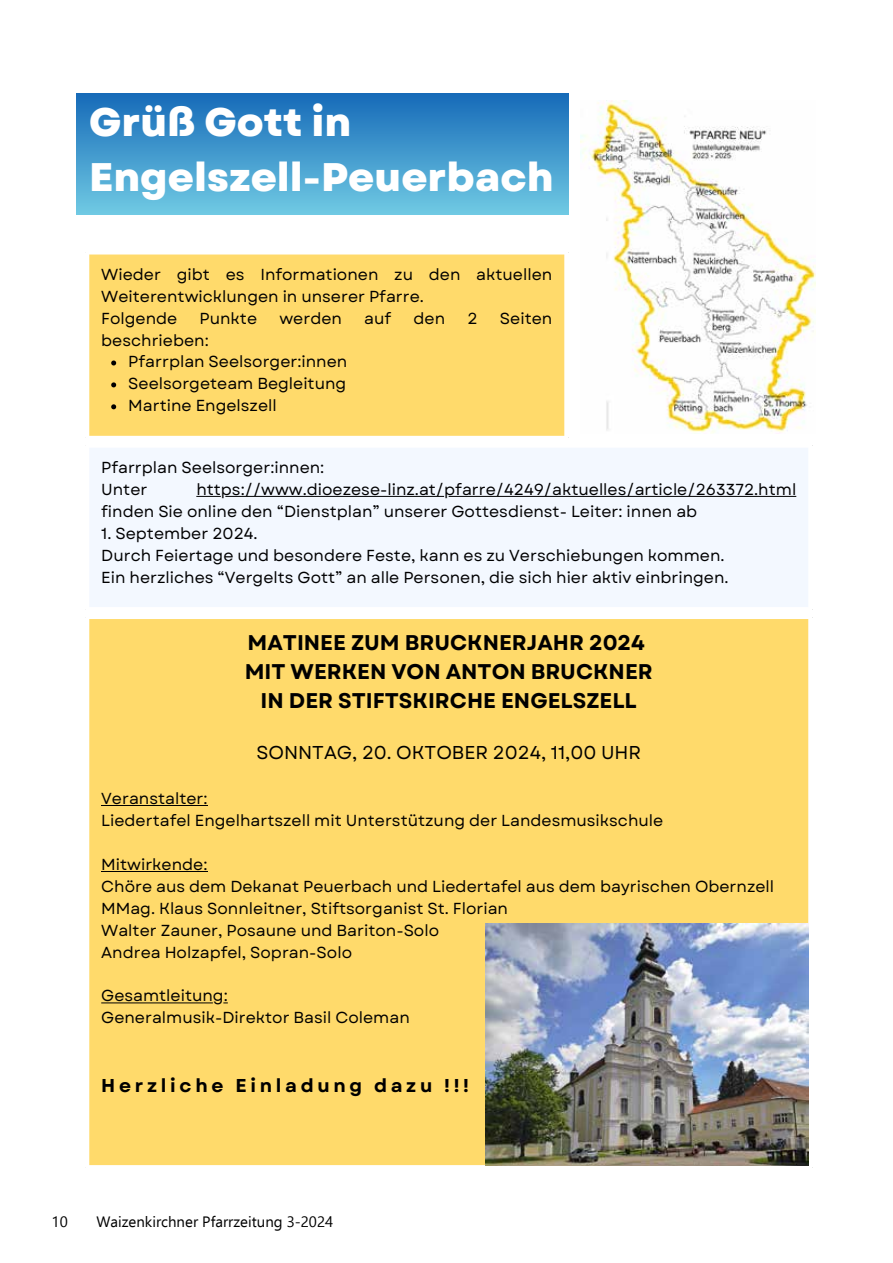
<style>
.page{position:relative;width:893px;height:1263px;background:#fff}
.page>*{position:absolute;margin:0;border:0;box-sizing:border-box;transform-origin:0 0}
.t1{font:800 39.9px/54.8px "Garet";color:#fff}
.t2{font:700 21.3px/29px "Garet";color:#000;text-align:center}
.t3{font:18.6px "Garet";color:#000}
.t4{font:700 18.6px "Garet";letter-spacing:.2em;color:#000}
.t5{font:15.9px/21.9px "Garet";color:#000}
.t6{font:15px "Ebrima";color:#000}
</style>
<div class="page">
<div style="left:77px;top:93px;width:491px;height:121px;background:linear-gradient(to bottom,#166ab8,#6fc9e3)"></div>
<div style="left:87px;top:252px;width:480px;height:186px;background:#ffda6b"></div>
<svg style="left:111px;top:360px;width:5px;height:5px"></svg>
<svg style="left:111px;top:382px;width:5px;height:5px"></svg>
<svg style="left:111px;top:404px;width:5px;height:5px"></svg>
<hr style="left:85px;top:254px;width:4px;height:182px;background:#fff">
<svg style="left:564px;top:254px;width:3px;height:182px"></svg>
<hr style="left:85px;top:251px;width:483px;height:3px;background:#fff">
<hr style="left:85px;top:436px;width:483px;height:4px;background:#fff">
<div style="left:87px;top:445px;width:723px;height:164px;background:#f3f8ff"></div>
<hr style="left:449px;top:496px;width:347px;height:1px;background:#000">
<hr style="left:225px;top:496px;width:219px;height:1px;background:#000">
<svg style="left:196px;top:496px;width:25px;height:1px"></svg>
<hr style="left:85px;top:448px;width:4px;height:159px;background:#fff">
<hr style="left:808px;top:448px;width:4px;height:159px;background:#fff">
<hr style="left:85px;top:444px;width:727px;height:4px;background:#fff">
<hr style="left:85px;top:607px;width:727px;height:4px;background:#fff">
<img style="left:581px;top:100px;width:235px;height:334px">
<div style="left:87px;top:617px;width:723px;height:550px;background:#ffda6b"></div>
<hr style="left:101px;top:805px;width:107px;height:1px;background:#000">
<hr style="left:101px;top:871px;width:106px;height:1px;background:#000">
<hr style="left:101px;top:1002px;width:112px;height:1px;background:#000">
<hr style="left:85px;top:619px;width:4px;height:546px;background:#fff">
<svg style="left:808px;top:619px;width:2px;height:546px"></svg>
<hr style="left:85px;top:615px;width:727px;height:4px;background:#fff">
<svg style="left:87px;top:1165px;width:723px;height:2px"></svg>
<img style="left:485px;top:923px;width:323px;height:242px">
<h1 class="t1" style="left:89px;top:96px;width:466px">Grüß Gott in<br>Engelszell-Peuerbach</h1>
<p class="t5" style="left:101px;top:264px;width:453px">Wieder gibt es Informationen zu den aktuellen<br>Weiterentwicklungen in unserer Pfarre.<br>Folgende</p>
<p class="t5" style="left:200px;top:308px;width:59px">Punkte</p>
<p class="t5" style="left:279px;top:308px;width:64px">werden</p>
<p class="t5" style="left:364px;top:308px;width:29px">auf</p>
<p class="t5" style="left:413px;top:308px;width:33px">den</p>
<p class="t5" style="left:467px;top:308px;width:12px">2</p>
<p class="t5" style="left:500px;top:308px;width:54px">Seiten</p>
<p class="t5" style="left:128px;top:330px;width:221px;text-indent:-27px">beschrieben:<br>Pfarrplan Seelsorger:innen<br>Seelsorgeteam Begleitung<br>Martine Engelszell</p>
<p class="t5" style="left:101px;top:457px;width:225px">Pfarrplan Seelsorger:innen:<br>Unter</p>
<p class="t5" style="left:101px;top:479px;width:697px;text-indent:95px">https://www.dioezese-linz.at/pfarre/4249/aktuelles/article/263372.html finden Sie online den “Dienstplan” unserer Gottesdienst- Leiter: innen ab</p>
<p class="t5" style="left:101px;top:523px;width:629px">1. September 2024.<br>Durch Feiertage und besondere Feste, kann es zu Verschiebungen kommen.<br>Ein herzliches “Vergelts Gott” an alle Personen, die sich hier aktiv einbringen.</p>
<h2 class="t2" style="left:245px;top:629px;width:410px">MATINEE ZUM BRUCKNERJAHR 2024<br>MIT WERKEN VON ANTON BRUCKNER<br>IN DER STIFTSKIRCHE ENGELSZELL</h2>
<p class="t3" style="left:256px;top:741px;width:386px">SONNTAG, 20. OKTOBER 2024, 11,00 UHR</p>
<p class="t5" style="left:101px;top:788px;width:564px">Veranstalter:<br>Liedertafel Engelhartszell mit Unterstützung der Landesmusikschule</p>
<p class="t5" style="left:101px;top:854px;width:674px">Mitwirkende:<br>Chöre aus dem Dekanat Peuerbach und Liedertafel aus dem bayrischen Obernzell MMag. Klaus Sonnleitner, Stiftsorganist St. Florian<br>Walter Zauner, Posaune und Bariton-Solo<br>Andrea Holzapfel, Sopran-Solo</p>
<p class="t5" style="left:101px;top:985px;width:310px">Gesamtleitung:<br>Generalmusik-Direktor Basil Coleman</p>
<p class="t4" style="left:101px;top:1074px;width:369px">Herzliche Einladung dazu !!!</p>
<p class="t6" style="left:52px;top:1211px;width:18px">10</p>
<p class="t6" style="left:97px;top:1211px;width:238px">Waizenkirchner Pfarrzeitung 3-2024</p>
</div>
